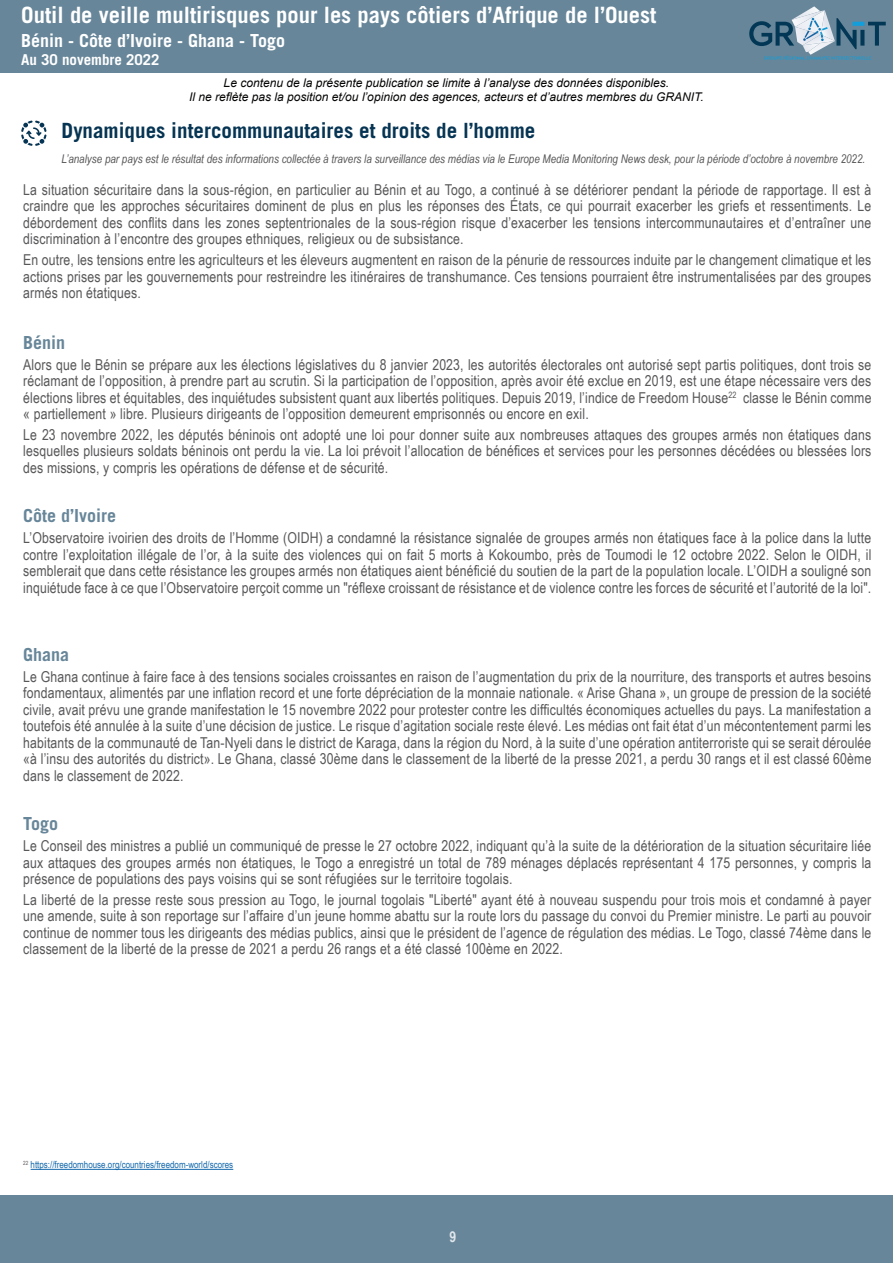
<style>
.page{position:relative;width:893px;height:1263px;background:#fff}
.page>*{position:absolute;margin:0;border:0;box-sizing:border-box;transform-origin:0 0}
.t1{font:700 22.5px "Trade Gothic LT Std";color:#fff}
.t2{font:700 21px "Trade Gothic LT Std";color:#063453}
.t3{font:700 18px "Trade Gothic LT Std";color:#fff}
.t4{font:700 18px "Trade Gothic LT Std";color:#678699}
.t5{font:15px/16.5px "Arial Narrow";letter-spacing:.01em;color:#58585a;text-align:justify}
.t6{font:700 15px "Trade Gothic LT Std";color:#fff}
.t7{font:700 15px "Arial Narrow";color:#fff}
.t8{font:italic 12px "Arial Narrow";color:#58585a}
.t9{font:italic 12px/14.4px "Arial";color:#040503;text-align:center}
.t10{font:9.75px "Arial Narrow";color:#1368ab}
</style>
<div class="page">
<div style="left:0;top:1195px;width:893px;height:68px;background:#678699"></div>
<div style="left:0;top:0;width:893px;height:72px;background:#678699"></div>
<svg style="left:749px;top:6px;width:137px;height:54px"></svg>
<svg style="left:21px;top:121px;width:26px;height:25px"></svg>
<hr style="left:31px;top:1169px;width:202px;height:1px;background:#1368ab">
<h1 class="t1" style="left:21px;top:1px;width:637px">Outil de veille multirisques pour les pays côtiers d’Afrique de l’Ouest</h1>
<p class="t3" style="left:21px;top:29px;width:266px">Bénin - Côte d’Ivoire - Ghana - Togo</p>
<p class="t6" style="left:21px;top:50px;width:140px">Au 30 novembre 2022</p>
<p class="t9" style="left:189px;top:76px;width:516px">Le contenu de la présente publication se limite à l’analyse des données disponibles.<br>Il ne reflète pas la position et/ou l’opinion des agences, acteurs et d’autres membres du GRANIT.</p>
<h2 class="t2" style="left:62px;top:118px;width:475px">Dynamiques intercommunautaires et droits de l’homme</h2>
<p class="t8" style="left:61px;top:150px;width:805px">L’analyse par pays est le résultat des informations collectée à travers la surveillance des médias via le Europe Media Monitoring News desk, pour la période d’octobre à novembre 2022.</p>
<p class="t5" style="left:23px;top:181px;width:850px">La situation sécuritaire dans la sous-région, en particulier au Bénin et au Togo, a continué à se détériorer pendant la période de rapportage. Il est à craindre que les approches sécuritaires dominent de plus en plus les réponses des États, ce qui pourrait exacerber les griefs et ressentiments. Le débordement des conflits dans les zones septentrionales de la sous-région risque d’exacerber les tensions intercommunautaires et d’entraîner une discrimination à l’encontre des groupes ethniques, religieux ou de subsistance.</p>
<p class="t5" style="left:23px;top:251px;width:850px">En outre, les tensions entre les agriculteurs et les éleveurs augmentent en raison de la pénurie de ressources induite par le changement climatique et les actions prises par les gouvernements pour restreindre les itinéraires de transhumance. Ces tensions pourraient être instrumentalisées par des groupes armés non étatiques.</p>
<p class="t4" style="left:23px;top:331px;width:44px">Bénin</p>
<p class="t5" style="left:23px;top:355px;width:850px">Alors que le Bénin se prépare aux les élections législatives du 8 janvier 2023, les autorités électorales ont autorisé sept partis politiques, dont trois se réclamant de l’opposition, à prendre part au scrutin. Si la participation de l’opposition, après avoir été exclue en 2019, est une étape nécessaire vers des élections libres et équitables, des inquiétudes subsistent quant aux libertés politiques. Depuis 2019, l’indice de Freedom House<sup>22</sup> classe le Bénin comme « partiellement » libre. Plusieurs dirigeants de l’opposition demeurent emprisonnés ou encore en exil.</p>
<p class="t5" style="left:23px;top:426px;width:850px">Le 23 novembre 2022, les députés béninois ont adopté une loi pour donner suite aux nombreuses attaques des groupes armés non étatiques dans lesquelles plusieurs soldats béninois ont perdu la vie. La loi prévoit l’allocation de bénéfices et services pour les personnes décédées ou blessées lors des missions, y compris les opérations de défense et de sécurité.</p>
<p class="t4" style="left:23px;top:505px;width:95px">Côte d’Ivoire</p>
<p class="t5" style="left:23px;top:529px;width:850px">L’Observatoire ivoirien des droits de l’Homme (OIDH) a condamné la résistance signalée de groupes armés non étatiques face à la police dans la lutte contre l’exploitation illégale de l’or, à la suite des violences qui on fait 5 morts à Kokoumbo, près de Toumodi le 12 octobre 2022. Selon le OIDH, il semblerait que dans cette résistance les groupes armés non étatiques aient bénéficié du soutien de la part de la population locale. L’OIDH a souligné son inquiétude face à ce que l’Observatoire perçoit comme un "réflexe croissant de résistance et de violence contre les forces de sécurité et l’autorité de la loi".</p>
<p class="t4" style="left:23px;top:644px;width:48px">Ghana</p>
<p class="t5" style="left:23px;top:668px;width:850px">Le Ghana continue à faire face à des tensions sociales croissantes en raison de l’augmentation du prix de la nourriture, des transports et autres besoins fondamentaux, alimentés par une inflation record et une forte dépréciation de la monnaie nationale. « Arise Ghana », un groupe de pression de la société civile, avait prévu une grande manifestation le 15 novembre 2022 pour protester contre les difficultés économiques actuelles du pays. La manifestation a toutefois été annulée à la suite d’une décision de justice. Le risque d’agitation sociale reste élevé. Les médias ont fait état d’un mécontentement parmi les habitants de la communauté de Tan-Nyeli dans le district de Karaga, dans la région du Nord, à la suite d’une opération antiterroriste qui se serait déroulée «à l’insu des autorités du district». Le Ghana, classé 30ème dans le classement de la liberté de la presse 2021, a perdu 30 rangs et il est classé 60ème dans le classement de 2022.</p>
<p class="t4" style="left:23px;top:813px;width:37px">Togo</p>
<p class="t5" style="left:23px;top:837px;width:850px">Le Conseil des ministres a publié un communiqué de presse le 27 octobre 2022, indiquant qu’à la suite de la détérioration de la situation sécuritaire liée aux attaques des groupes armés non étatiques, le Togo a enregistré un total de 789 ménages déplacés représentant 4 175 personnes, y compris la présence de populations des pays voisins qui se sont réfugiées sur le territoire togolais.</p>
<p class="t5" style="left:23px;top:891px;width:850px">La liberté de la presse reste sous pression au Togo, le journal togolais "Liberté" ayant été à nouveau suspendu pour trois mois et condamné à payer une amende, suite à son reportage sur l’affaire d’un jeune homme abattu sur la route lors du passage du convoi du Premier ministre. Le parti au pouvoir continue de nommer tous les dirigeants des médias publics, ainsi que le président de l’agence de régulation des médias. Le Togo, classé 74ème dans le classement de la liberté de la presse de 2021 a perdu 26 rangs et a été classé 100ème en 2022.</p>
<p class="t10" style="left:23px;top:1158px;width:212px"><sup>22</sup> https://freedomhouse.org/countries/freedom-world/scores</p>
<p class="t7" style="left:449px;top:1226px;width:8px">9</p>
</div>
